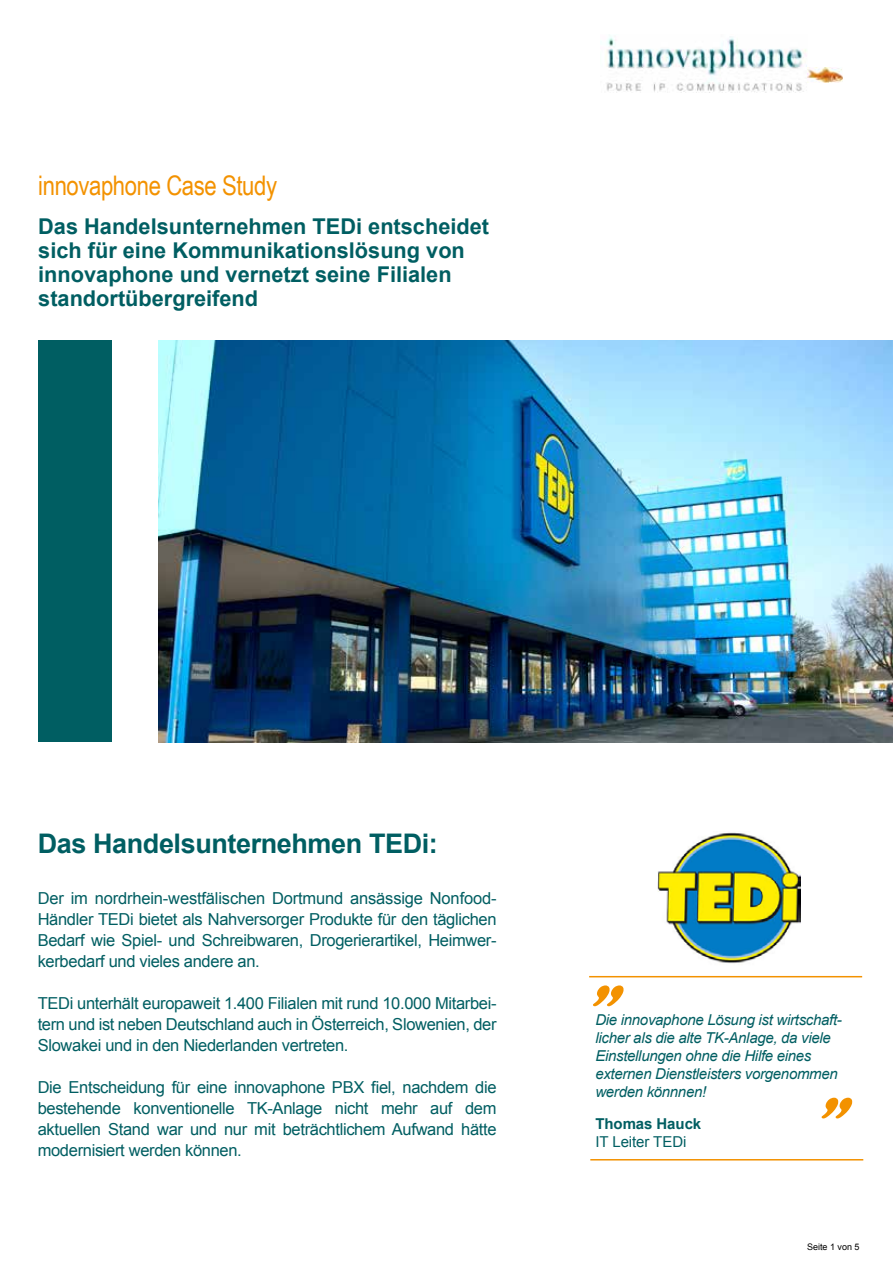
<style>
.page{position:relative;width:893px;height:1263px;background:#fff}
.page>*{position:absolute;margin:0;border:0;box-sizing:border-box;transform-origin:0 0}
.t1{font:italic 900 54px "Cooper";color:#f39200}
.t2{font:700 27px "Arial";letter-spacing:-.015em;color:#005e62}
.t3{font:27px "Arial Narrow";letter-spacing:-.015em;color:#f39200}
.t4{font:700 21.75px/24px "Arial";color:#005e62}
.t5{font:16.5px/21px "Arial";letter-spacing:-.02em;color:#005e62;text-align:justify}
.t6{font:italic 15px/18px "Arial";letter-spacing:-.02em;color:#005e62}
.t7{font:15px "Arial";letter-spacing:-.005em;color:#005e62}
.t8{font:700 15px "Arial";letter-spacing:-.005em;color:#005e62}
.t9{font:9px "Arial";color:#000}
</style>
<div class="page">
<div style="left:38px;top:340px;width:74px;height:402px;background:#005e62"></div>
<img style="left:159px;top:340px;width:734px;height:402px">
<hr style="left:589px;top:976px;width:273px;height:1px;background:#f39200">
<img style="left:605px;top:36px;width:203px;height:57px">
<img style="left:807px;top:68px;width:36px;height:15px">
<img style="left:657px;top:832px;width:143px;height:131px">
<hr style="left:590px;top:1159px;width:273px;height:1px;background:#f39200">
<h2 class="t3" style="left:38px;top:166px;width:240px">innovaphone Case Study</h2>
<h3 class="t4" style="left:38px;top:214px;width:452px">Das Handelsunternehmen TEDi entscheidet sich für eine Kommunikationslösung von innovaphone und vernetzt seine Filialen standortübergreifend</h3>
<h2 class="t2" style="left:38px;top:825px;width:402px">Das Handelsunternehmen TEDi:</h2>
<p class="t5" style="left:38px;top:888px;width:460px">Der im nordrhein-westfälischen Dortmund ansässige Nonfood-Händler TEDi bietet als Nahversorger Produkte für den täglichen Bedarf wie Spiel- und Schreibwaren, Drogerierartikel, Heimwer&shy;kerbedarf und vieles andere an.</p>
<p class="t5" style="left:38px;top:993px;width:460px">TEDi unterhält europaweit 1.400 Filialen mit rund 10.000 Mitarbei&shy;tern und ist neben Deutschland auch in Österreich, Slowenien, der Slowakei und in den Niederlanden vertreten.</p>
<p class="t5" style="left:38px;top:1077px;width:460px">Die Entscheidung für eine innovaphone PBX fiel, nachdem die bestehende konventionelle TK-Anlage nicht mehr auf dem aktuellen Stand war und nur mit beträchtlichem Aufwand hätte modernisiert werden können.</p>
<h1 class="t1" style="left:594px;top:947px;width:55px">„</h1>
<p class="t6" style="left:595px;top:1011px;width:248px">Die innovaphone Lösung ist wirtschaft&shy;licher als die alte TK-Anlage, da viele Einstellungen ohne die Hilfe eines externen Dienstleisters vorgenommen werden könnnen!</p>
<h1 class="t1" style="left:822px;top:1059px;width:55px">„</h1>
<p class="t8" style="left:595px;top:1113px;width:107px">Thomas Hauck</p>
<p class="t7" style="left:595px;top:1132px;width:93px">IT Leiter TEDi</p>
<p class="t9" style="left:807px;top:1241px;width:54px">Seite 1 von 5</p>
</div>
